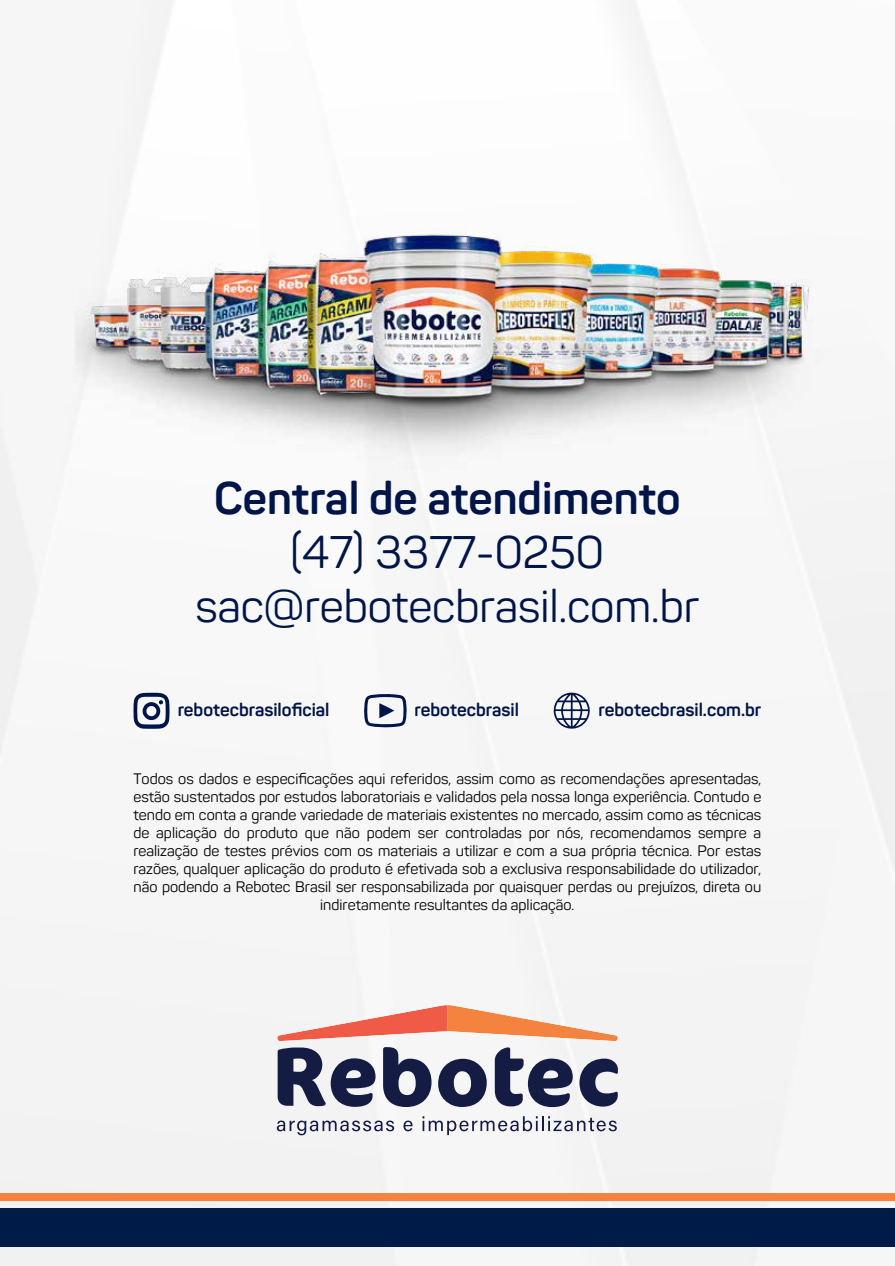
<style>
.page{position:relative;width:895px;height:1266px;background:#fff}
.page>*{position:absolute;margin:0;border:0;box-sizing:border-box;transform-origin:0 0}
.t1{font:45px/54px "Panton";color:#001547;text-align:center}
.t2{font:700 45px "Panton";color:#001547}
.t3{font:700 18px "Panton";color:#001547}
.t4{font:15px/18px "Panton";color:#000;text-align:center}
</style>
<div class="page">
<div style="left:0;top:0;width:894px;height:1265px;background:#f6f6f6"></div>
<img style="left:52px;top:185px;width:790px;height:286px">
<svg style="left:133px;top:692px;width:36px;height:36px"></svg>
<svg style="left:364px;top:693px;width:43px;height:34px"></svg>
<svg style="left:552px;top:691px;width:39px;height:38px"></svg>
<svg style="left:276px;top:1005px;width:343px;height:101px"></svg>
<svg style="left:277px;top:1120px;width:117px;height:15px"></svg>
<svg style="left:403px;top:1120px;width:9px;height:11px"></svg>
<svg style="left:422px;top:1116px;width:195px;height:18px"></svg>
<div style="left:0;top:1207px;width:895px;height:39px;background:#001b47"></div>
<div style="left:0;top:1192px;width:894px;height:7px;background:#f3833f"></div>
<h1 class="t2" style="left:214px;top:469px;width:468px">Central de atendimento</h1>
<h1 class="t1" style="left:195px;top:524px;width:505px">(47) 3377-0250 sac@rebotecbrasil.com.br</h1>
<p class="t3" style="left:178px;top:698px;width:153px">rebotecbrasiloficial</p>
<p class="t3" style="left:414px;top:698px;width:106px">rebotecbrasil</p>
<p class="t3" style="left:598px;top:698px;width:164px">rebotecbrasil.com.br</p>
<p class="t4" style="left:133px;top:769px;width:629px">Todos os dados e especificações aqui referidos, assim como as recomendações apresentadas, estão sustentados por estudos laboratoriais e validados pela nossa longa experiência. Contudo e tendo em conta a grande variedade de materiais existentes no mercado, assim como as técnicas de aplicação do produto que não podem ser controladas por nós, recomendamos sempre a realização de testes prévios com os materiais a utilizar e com a sua própria técnica. Por estas razões, qualquer aplicação do produto é efetivada sob a exclusiva responsabilidade do utilizador, não podendo a Rebotec Brasil ser responsabilizada por quaisquer perdas ou prejuízos, direta ou indiretamente resultantes da aplicação.</p>
</div>
